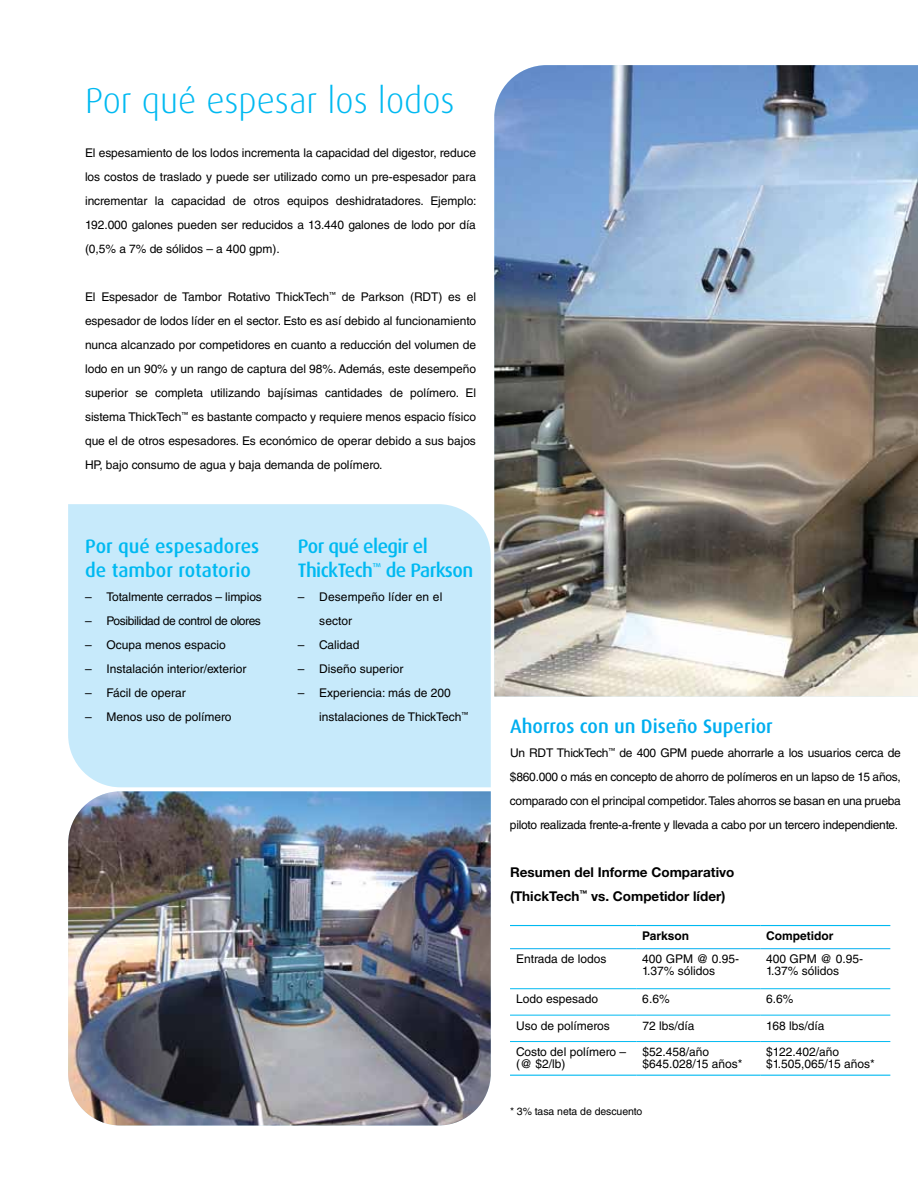
<style>
.page{position:relative;width:918px;height:1188px;background:#fff}
.page>*{position:absolute;margin:0;border:0;box-sizing:border-box;transform-origin:0 0}
.t1{font:300 36px "Dax";color:#00b9f1}
.t2{font:500 19.5px/24px "Dax";letter-spacing:-.015em;color:#00b9f1}
.t3{font:500 19.5px "Dax";color:#00aeef}
.t4{font:700 13.5px/24px "Helvetica Neue LT Std";color:#000}
.t5{font:12px/24px "Helvetica LT Std";color:#000}
.t6{font:12px "Helvetica LT Std";letter-spacing:-.03em;color:#000}
.t7{font:700 12px "Helvetica LT Std";color:#000}
.t8{font:10.5px "Helvetica LT Std";letter-spacing:-.005em;color:#000}
</style>
<div class="page">
<div style="left:68px;top:504px;width:423px;height:283px;background:#c7eafb"></div>
<img style="left:68px;top:791px;width:423px;height:335px">
<img style="left:494px;top:65px;width:424px;height:632px">
<hr style="left:510px;top:948px;width:126px;height:1px;background:#00aeef">
<hr style="left:636px;top:948px;width:124px;height:1px;background:#00aeef">
<hr style="left:760px;top:948px;width:130px;height:1px;background:#00aeef">
<hr style="left:510px;top:1075px;width:126px;height:1px;background:#00b9f1">
<hr style="left:636px;top:1075px;width:124px;height:1px;background:#00b9f1">
<hr style="left:760px;top:1075px;width:130px;height:1px;background:#00b9f1">
<hr style="left:510px;top:925px;width:126px;height:1px;background:#00b9f1">
<hr style="left:636px;top:925px;width:124px;height:1px;background:#00b9f1">
<hr style="left:760px;top:925px;width:130px;height:1px;background:#00b9f1">
<hr style="left:510px;top:988px;width:126px;height:1px;background:#00b9f1">
<hr style="left:636px;top:988px;width:124px;height:1px;background:#00b9f1">
<hr style="left:760px;top:988px;width:130px;height:1px;background:#00b9f1">
<hr style="left:510px;top:1015px;width:126px;height:1px;background:#00b9f1">
<hr style="left:636px;top:1015px;width:124px;height:1px;background:#00b9f1">
<hr style="left:760px;top:1015px;width:130px;height:1px;background:#00b9f1">
<hr style="left:510px;top:1041px;width:126px;height:1px;background:#00b9f1">
<hr style="left:636px;top:1041px;width:124px;height:1px;background:#00b9f1">
<hr style="left:760px;top:1041px;width:130px;height:1px;background:#00b9f1">
<h1 class="t1" style="left:85px;top:81px;width:371px">Por qué espesar los lodos</h1>
<p class="t5" style="left:85px;top:141px;width:393px;text-align:justify">El espesamiento de los lodos incrementa la capacidad del digestor, reduce los costos de traslado y puede ser utilizado como un pre-espesador para incrementar la capacidad de otros equipos deshidratadores. Ejemplo:<br>192.000 galones pueden ser reducidos a 13.440 galones de lodo por día (0,5% a 7% de sólidos – a 400 gpm).</p>
<p class="t5" style="left:85px;top:285px;width:393px;text-align:justify">El Espesador de Tambor Rotativo ThickTech<sup>™</sup> de Parkson (RDT) es el espesador de lodos líder en el sector. Esto es así debido al funcionamiento nunca alcanzado por competidores en cuanto a reducción del volumen de lodo en un 90% y un rango de captura del 98%. Además, este desempeño superior se completa utilizando bajísimas cantidades de polímero. El sistema ThickTech<sup>™</sup> es bastante compacto y requiere menos espacio físico que el de otros espesadores. Es económico de operar debido a sus bajos HP, bajo consumo de agua y baja demanda de polímero.</p>
<h2 class="t2" style="left:85px;top:534px;width:176px">Por qué espesadores de tambor rotatorio</h2>
<p class="t5" style="left:85px;top:585px;width:178px">– Totalmente cerrados – limpios</p>
<p class="t6" style="left:85px;top:614px;width:177px">– Posibilidad de control de olores</p>
<p class="t5" style="left:85px;top:633px;width:142px">– Ocupa menos espacio</p>
<p class="t5" style="left:85px;top:657px;width:163px">– Instalación interior/exterior</p>
<p class="t5" style="left:85px;top:681px;width:102px">– Fácil de operar</p>
<p class="t5" style="left:85px;top:705px;width:148px">– Menos uso de polímero</p>
<h2 class="t2" style="left:298px;top:534px;width:177px">Por qué elegir el<br>ThickTech<sup>™</sup> de Parkson</h2>
<p class="t5" style="left:319px;top:585px;width:125px;text-indent:-21px">– Desempeño líder en el sector</p>
<p class="t5" style="left:298px;top:633px;width:63px">– Calidad</p>
<p class="t5" style="left:298px;top:657px;width:107px">– Diseño superior</p>
<p class="t5" style="left:319px;top:681px;width:151px;text-indent:-21px">– Experiencia: más de 200 instalaciones de ThickTech<sup>™</sup></p>
<h2 class="t3" style="left:510px;top:715px;width:264px">Ahorros con un Diseño Superior</h2>
<p class="t5" style="left:510px;top:741px;width:393px;text-align:justify">Un RDT ThickTech<sup>™</sup> de 400 GPM puede ahorrarle a los usuarios cerca de $860.000 o más en concepto de ahorro de polímeros en un lapso de 15 años, comparado con el principal competidor.Tales ahorros se basan en una prueba piloto realizada frente-a-frente y llevada a cabo por un tercero independiente.</p>
<p class="t4" style="left:510px;top:860px;width:226px">Resumen del Informe Comparativo (ThickTech<sup>™</sup> vs. Competidor líder)</p>
<p class="t7" style="left:642px;top:929px;width:48px">Parkson</p>
<p class="t7" style="left:766px;top:929px;width:69px">Competidor</p>
<p class="t5" style="left:516px;top:947px;width:92px">Entrada de lodos</p>
<p class="t5" style="left:642px;top:953px;width:98px;line-height:12px">400 GPM @ 0.95-<br>1.37% sólidos</p>
<p class="t5" style="left:766px;top:953px;width:98px;line-height:12px">400 GPM @ 0.95-<br>1.37% sólidos</p>
<p class="t5" style="left:516px;top:987px;width:84px">Lodo espesado</p>
<p class="t5" style="left:642px;top:987px;width:29px">6.6%</p>
<p class="t5" style="left:766px;top:987px;width:29px">6.6%</p>
<p class="t5" style="left:516px;top:1014px;width:95px">Uso de polímeros</p>
<p class="t5" style="left:642px;top:1014px;width:54px">72 lbs/día</p>
<p class="t5" style="left:766px;top:1014px;width:60px">168 lbs/día</p>
<p class="t5" style="left:516px;top:1046px;width:112px;line-height:12px">Costo del polímero – (@ $2/lb)</p>
<p class="t5" style="left:642px;top:1046px;width:102px;line-height:12px">$52.458/año $645.028/15 años*</p>
<p class="t5" style="left:766px;top:1046px;width:110px;line-height:12px">$122.402/año $1.505,065/15 años*</p>
<p class="t8" style="left:510px;top:1105px;width:134px">* 3% tasa neta de descuento</p>
</div>
